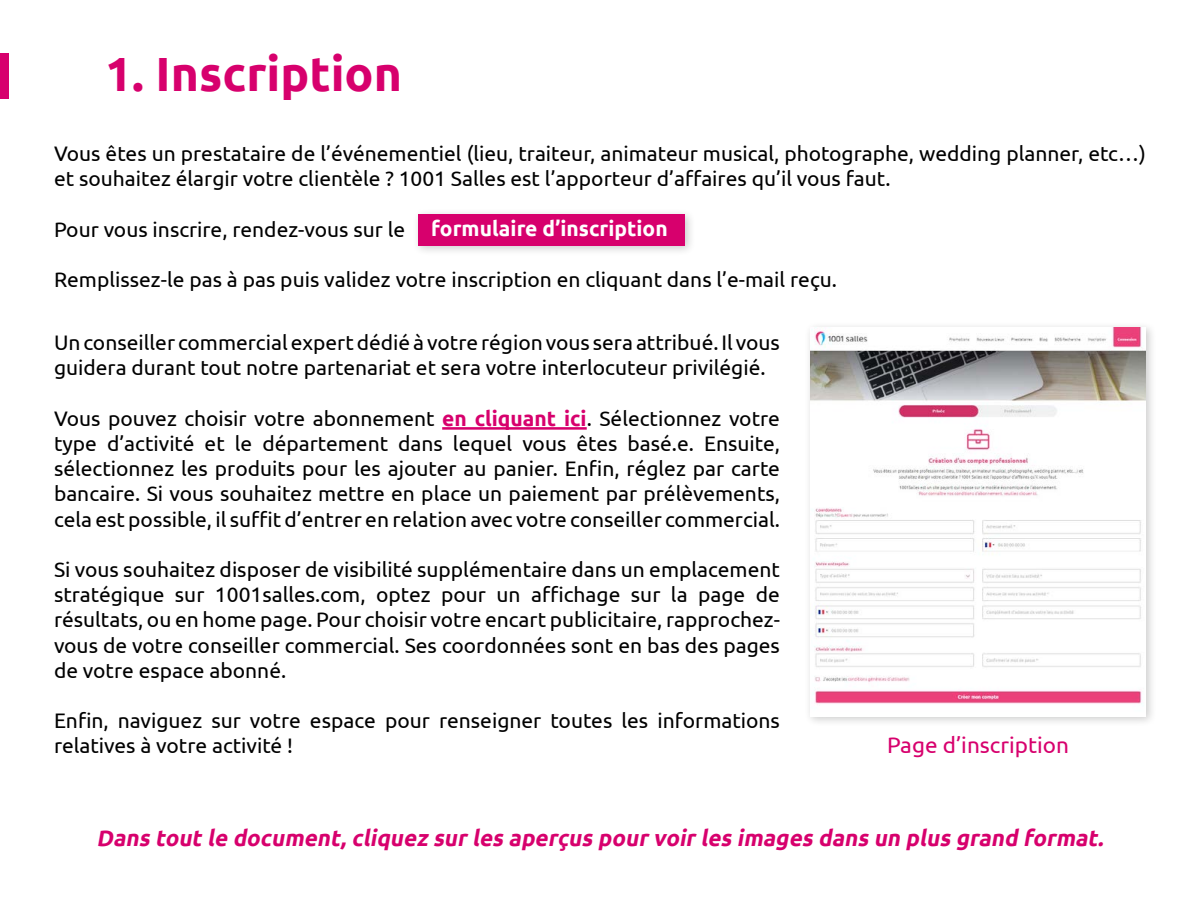
<style>
.page{position:relative;width:1200px;height:900px;background:#fff}
.page>*{position:absolute;margin:0;border:0;box-sizing:border-box;transform-origin:0 0}
.t1{font:700 48px "Ubuntu";color:#d7006d}
.t2{font:italic 700 22.5px "Ubuntu";color:#d7006d}
.t3{font:22.5px "Ubuntu";color:#d7006d}
.t4{font:21px/25.2px "Ubuntu";color:#000}
.t5{font:700 21px "Ubuntu";color:#fff}
.s1{font-weight:700;color:#d7006d}
</style>
<div class="page">
<div style="left:0;top:54px;width:9px;height:45px;background:#d7006d"></div>
<div style="left:803px;top:321px;width:354px;height:406px;background:#000;opacity:.2"></div>
<img style="left:810px;top:327px;width:336px;height:390px">
<div style="left:411px;top:207px;width:285px;height:49px;background:#000;opacity:.2"></div>
<div style="left:418px;top:214px;width:267px;height:31px;background:#d7006d"></div>
<hr style="left:442px;top:427px;width:145px;height:3px;background:#d7006d">
<h1 class="t1" style="left:105px;top:45px;width:299px">1. Inscription</h1>
<p class="t4" style="left:54px;top:141px;width:1094px">Vous êtes un prestataire de l’événementiel (lieu, traiteur, animateur musical, photographe, wedding planner, etc…) et souhaitez élargir votre clientèle ? 1001 Salles est l’apporteur d’affaires qu’il vous faut.</p>
<p class="t4" style="left:54px;top:216px;width:353px">Pour vous inscrire, rendez-vous sur le</p>
<p class="t4" style="left:54px;top:267px;width:785px">Remplissez-le pas à pas puis validez votre inscription en cliquant dans l’e-mail reçu.</p>
<p class="t5" style="left:431px;top:216px;width:238px">formulaire d’inscription</p>
<p class="t4" style="left:54px;top:330px;width:728px">Un conseiller commercial expert dédié à votre région vous sera attribué. Il vous guidera durant tout notre partenariat et sera votre interlocuteur privilégié.</p>
<p class="t4" style="left:54px;top:405px;width:728px;text-align:justify">Vous pouvez choisir votre abonnement <span class="s1">en cliquant ici</span>. Sélectionnez votre type d’activité et le département dans lequel vous êtes basé.e. Ensuite, sélectionnez les produits pour les ajouter au panier. Enfin, réglez par carte bancaire. Si vous souhaitez mettre en place un paiement par prélèvements, cela est possible, il suffit d’entrer en relation avec votre conseiller commercial.</p>
<p class="t4" style="left:54px;top:556px;width:728px;text-align:justify">Si vous souhaitez disposer de visibilité supplémentaire dans un emplacement stratégique sur 1001salles.com, optez pour un affichage sur la page de résultats, ou en home page. Pour choisir votre encart publicitaire, rapprochez&shy;vous de votre conseiller commercial. Ses coordonnées sont en bas des pages de votre espace abonné.</p>
<p class="t4" style="left:54px;top:708px;width:728px">Enfin, naviguez sur votre espace pour renseigner toutes les informations relatives à votre activité !</p>
<p class="t3" style="left:887px;top:732px;width:183px">Page d’inscription</p>
<p class="t2" style="left:97px;top:824px;width:1013px">Dans tout le document,cliquez sur les aperçus pour voir les images dans un plus grand format.</p>
</div>
